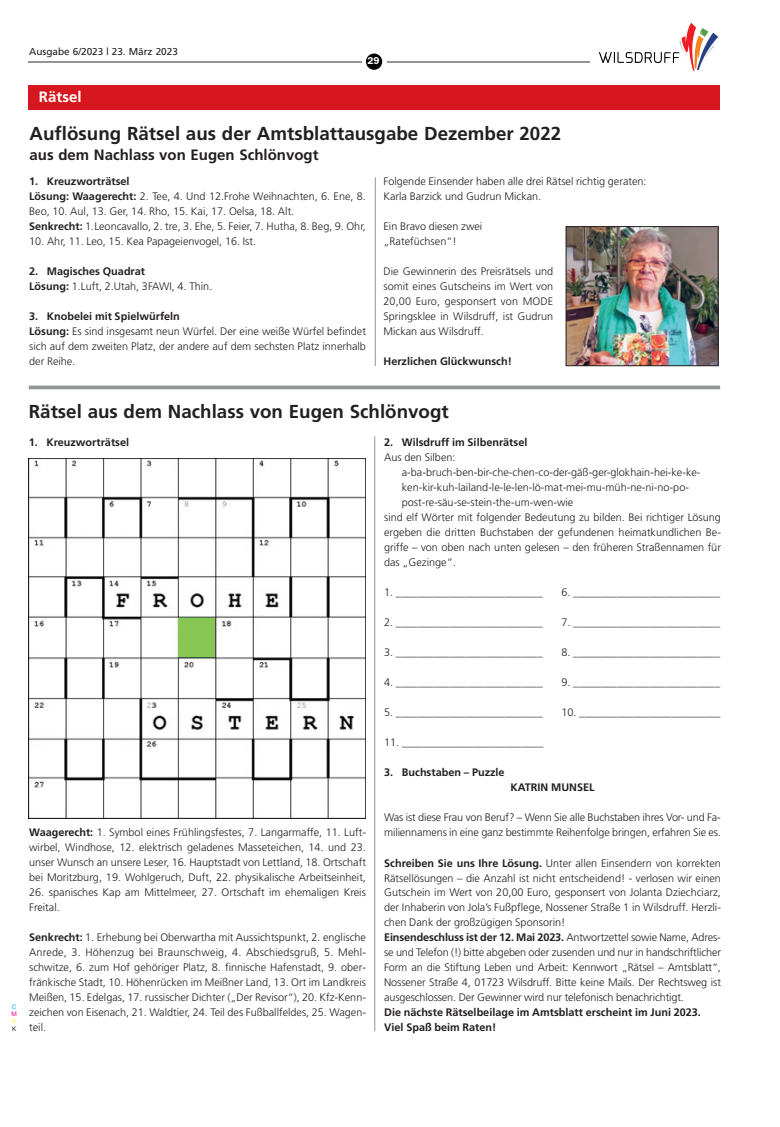
<style>
.page{position:relative;width:780px;height:1127px;background:#fff}
.page>*{position:absolute;margin:0;border:0;box-sizing:border-box;transform-origin:0 0}
.t1{font:700 18.75px "Frutiger";color:#231f20}
.t2{font:700 15px "Frutiger";color:#231f20}
.t3{font:700 15px "Frutiger";color:#fff}
.t4{font:300 10.88px/15px "Frutiger";color:#231f20}
.t5{font:700 10.88px/15px "Frutiger";color:#231f20}
.t6{font:10px "Frutiger";color:#231f20}
.t7{font:600 10px "Franklin Gothic";color:#fff}
.t8{font:6.25px "Helvetica Neue";color:#00aeef}
.t9{font:6.25px "Helvetica Neue";color:#ed028c}
.t10{font:6.25px "Helvetica Neue";color:#fff101}
.t11{font:6.25px "Helvetica Neue";color:#231f20}
.s1{font-weight:700}
</style>
<div class="page">
<svg style="left:598px;top:23px;width:120px;height:48px"></svg>
<hr style="left:28px;top:61px;width:333px;height:1px;background:#939393">
<div style="left:366px;top:53px;width:16px;height:17px;background:#000;border-radius:50%"></div>
<hr style="left:387px;top:61px;width:203px;height:1px;background:#939393">
<svg style="left:29px;top:385px;width:691px;height:4px;background:#a1a3a5"></svg>
<img style="left:28px;top:459px;width:337px;height:359px">
<div style="left:28px;top:85px;width:691px;height:25px;background:#d7171f"></div>
<img style="left:567px;top:228px;width:149px;height:136px">
<div style="left:565px;top:226px;width:153px;height:140px;border:1px solid #231f20"></div>
<hr style="left:375px;top:177px;width:1px;height:189px;background:#939598">
<hr style="left:374px;top:436px;width:1px;height:595px;background:#939598">
<img style="left:178px;top:618px;width:37px;height:39px">
<p class="t6" style="left:29px;top:47px;width:150px">Ausgabe 6/2023 | 23. März 2023</p>
<p class="t7" style="left:367px;top:57px;width:13px">29</p>
<h2 class="t3" style="left:39px;top:90px;width:44px">Rätsel</h2>
<h1 class="t1" style="left:30px;top:126px;width:533px">Auflösung Rätsel aus der Amtsblattausgabe Dezember 2022</h1>
<h2 class="t2" style="left:30px;top:148px;width:290px">aus dem Nachlass von Eugen Schlönvogt</h2>
<p class="t4" style="left:29px;top:175px;width:338px"><span class="s1">1. Kreuzworträtsel<br>Lösung: Waagerecht:</span> 2. Tee, 4. Und 12.Frohe Weihnachten, 6. Ene, 8.<br>Beo, 10. Aul, 13. Ger, 14. Rho, 15. Kai, 17. Oelsa, 18. Alt.<br><span class="s1">Senkrecht:</span> 1.Leoncavallo, 2. tre, 3. Ehe, 5. Feier, 7. Hutha, 8. Beg, 9. Ohr,</p>
<p class="t4" style="left:29px;top:235px;width:228px">10. Ahr, 11. Leo, 15. Kea Papageienvogel, 16. Ist.</p>
<p class="t4" style="left:29px;top:265px;width:185px"><span class="s1">2. Magisches Quadrat<br>Lösung:</span> 1.Luft, 2.Utah, 3FAWI, 4. Thin.</p>
<p class="t4" style="left:29px;top:310px;width:338px"><span class="s1">3. Knobelei mit Spielwürfeln<br>Lösung:</span> Es sind insgesamt neun Würfel. Der eine weiße Würfel befindet sich auf dem zweiten Platz, der andere auf dem sechsten Platz innerhalb der Reihe.</p>
<p class="t4" style="left:383px;top:175px;width:264px">Folgende Einsender haben alle drei Rätsel richtig geraten:<br>Karla Barzick und Gudrun Mickan.</p>
<p class="t4" style="left:383px;top:220px;width:100px">Ein Bravo diesen zwei „Ratefüchsen“!</p>
<p class="t4" style="left:383px;top:265px;width:171px;text-align:justify">Die Gewinnerin des Preisrätsels und somit eines Gutscheins im Wert von 20,00 Euro, gesponsert von MODE Springsklee in Wilsdruff, ist Gudrun Mickan aus Wilsdruff.</p>
<p class="t5" style="left:383px;top:355px;width:130px">Herzlichen Glückwunsch!</p>
<p class="t8" style="left:12px;top:1004px;width:6px">C</p>
<p class="t9" style="left:11px;top:1012px;width:7px">M</p>
<p class="t10" style="left:12px;top:1019px;width:6px">Y</p>
<p class="t11" style="left:12px;top:1027px;width:6px">K</p>
<h1 class="t1" style="left:29px;top:404px;width:421px">Rätsel aus dem Nachlass von Eugen Schlönvogt</h1>
<p class="t5" style="left:29px;top:436px;width:102px">1. Kreuzworträtsel</p>
<p class="t4" style="left:29px;top:826px;width:338px;text-align:justify"><span class="s1">Waagerecht:</span> 1. Symbol eines Frühlingsfestes, 7. Langarmaffe, 11. Luft&shy;wirbel, Windhose, 12. elektrisch geladenes Masseteichen, 14. und 23. unser Wunsch an unsere Leser, 16. Hauptstadt von Lettland, 18. Ortschaft bei Moritzburg, 19. Wohlgeruch, Duft, 22. physikalische Arbeitseinheit,</p>
<p class="t4" style="left:29px;top:886px;width:338px">26. spanisches Kap am Mittelmeer, 27. Ortschaft im ehemaligen Kreis<br>Freital.</p>
<p class="t4" style="left:29px;top:931px;width:338px;text-align:justify"><span class="s1">Senkrecht:</span> 1. Erhebung bei Oberwartha mit Aussichtspunkt, 2. englische Anrede, 3. Höhenzug bei Braunschweig, 4. Abschiedsgruß, 5. Mehl&shy;schwitze, 6. zum Hof gehöriger Platz, 8. finnische Hafenstadt, 9. ober&shy;fränkische Stadt, 10. Höhenrücken im Meißner Land, 13. Ort im Landkreis Meißen, 15. Edelgas, 17. russischer Dichter („Der Revisor“), 20. Kfz-Kenn&shy;zeichen von Eisenach, 21. Waldtier, 24. Teil des Fußballfeldes, 25. Wagen&shy;teil.</p>
<p class="t5" style="left:384px;top:436px;width:145px">2. Wilsdruff im Silbenrätsel</p>
<p class="t4" style="left:384px;top:451px;width:73px">Aus den Silben:</p>
<p class="t4" style="left:402px;top:466px;width:300px">a-ba-bruch-ben-bir-che-chen-co-der-gäß-ger-glokhain-hei-ke-ke-</p>
<p class="t4" style="left:402px;top:481px;width:288px">ken-kir-kuh-lailand-le-le-len-lö-mat-mei-mu-müh-ne-ni-no-po-</p>
<p class="t4" style="left:402px;top:496px;width:173px">post-re-säu-se-stein-the-um-wen-wie</p>
<p class="t4" style="left:384px;top:511px;width:338px">sind elf Wörter mit folgender Bedeutung zu bilden. Bei richtiger Lösung</p>
<p class="t4" style="left:384px;top:526px;width:338px">ergeben die dritten Buchstaben der gefundenen heimatkundlichen Be-</p>
<p class="t4" style="left:384px;top:541px;width:338px">griffe – von oben nach unten gelesen – den früheren Straßennamen für</p>
<p class="t4" style="left:384px;top:556px;width:73px">das „Gezinge“.</p>
<p class="t4" style="left:384px;top:586px;width:160px">1. ___________________________</p>
<p class="t4" style="left:561px;top:586px;width:160px">6. ___________________________</p>
<p class="t4" style="left:384px;top:616px;width:160px">2. ___________________________</p>
<p class="t4" style="left:561px;top:616px;width:160px">7. ___________________________</p>
<p class="t4" style="left:384px;top:646px;width:160px">3. ___________________________</p>
<p class="t4" style="left:561px;top:646px;width:160px">8. ___________________________</p>
<p class="t4" style="left:384px;top:676px;width:160px">4. ___________________________</p>
<p class="t4" style="left:561px;top:676px;width:160px">9. ___________________________</p>
<p class="t4" style="left:384px;top:706px;width:160px">5. ___________________________</p>
<p class="t4" style="left:561px;top:706px;width:161px">10. __________________________</p>
<p class="t4" style="left:384px;top:736px;width:161px">11. __________________________</p>
<p class="t5" style="left:384px;top:766px;width:122px">3. Buchstaben – Puzzle</p>
<p class="t5" style="left:510px;top:781px;width:86px">KATRIN MUNSEL</p>
<p class="t4" style="left:384px;top:811px;width:338px">Was ist diese Frau von Beruf? – Wenn Sie alle Buchstaben ihres Vor- und Fa&shy;miliennamens in eine ganz bestimmte Reihenfolge bringen, erfahren Sie es.</p>
<p class="t4" style="left:384px;top:856px;width:338px"><span class="s1">Schreiben Sie uns Ihre Lösung.</span> Unter allen Einsendern von korrekten Rätsellösungen – die Anzahl ist nicht entscheidend! - verlosen wir einen Gutschein im Wert von 20,00 Euro, gesponsert von Jolanta Dziechciarz, der Inhaberin von Jola’s Fußpflege, Nossener Straße 1 in Wilsdruff. Herzli&shy;chen Dank der großzügigen Sponsorin!<br><span class="s1">Einsendeschluss ist der 12. Mai 2023.</span> Antwortzettel sowie Name, Adres&shy;se und Telefon (!) bitte abgeben oder zusenden und nur in handschriftlicher Form an die Stiftung Leben und Arbeit: Kennwort „Rätsel – Amtsblatt“, Nossener Straße 4, 01723 Wilsdruff. Bitte keine Mails. Der Rechtsweg ist ausgeschlossen. Der Gewinner wird nur telefonisch benachrichtigt.</p>
<p class="t5" style="left:384px;top:1006px;width:318px">Die nächste Rätselbeilage im Amtsblatt erscheint im Juni 2023.<br>Viel Spaß beim Raten!</p>
</div>
